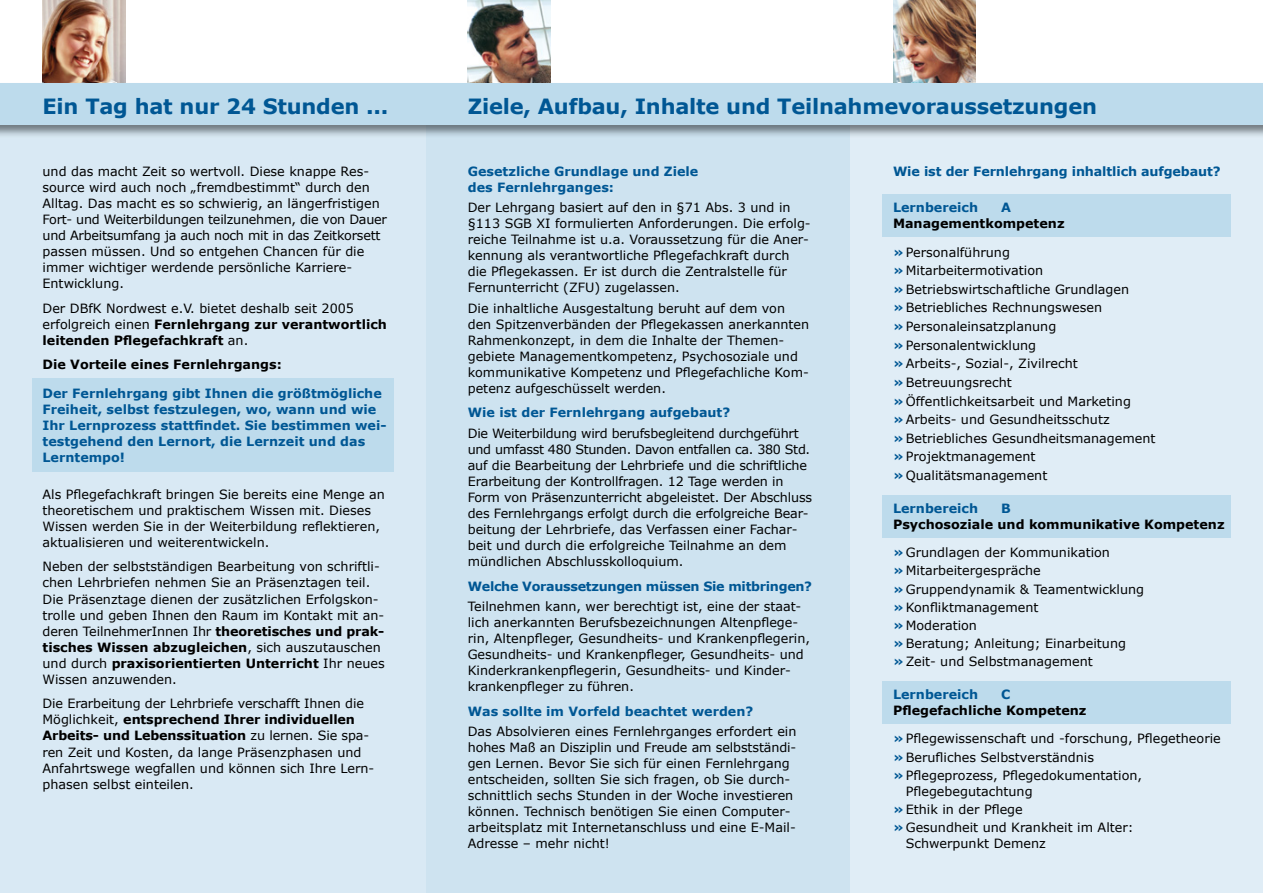
<style>
.page{position:relative;width:1263px;height:893px;background:#fff}
.page>*{position:absolute;margin:0;border:0;box-sizing:border-box;transform-origin:0 0}
.t1{font:700 21px "Verdana";letter-spacing:-.01em;color:#005794}
.t2{font:12.75px/16px "Verdana";color:#000}
.t3{font:700 12.75px/16px "Verdana";color:#005794}
.t4{font:700 12.75px/27.9px "Verdana";color:#000}
.t5{font:700 12.75px "Verdana";letter-spacing:-.025em;color:#005794}
.s1{font-weight:700}
.s2{font-weight:700;color:#005794}
.s3{color:#005794}
.s4{font-weight:400}
</style>
<div class="page">
<img style="left:893px;top:0;width:83px;height:83px">
<img style="left:468px;top:0;width:83px;height:83px">
<img style="left:43px;top:0;width:82px;height:83px">
<div style="left:0;top:106px;width:1263px;height:787px;background:#cee3f0"></div>
<div style="left:850px;top:106px;width:413px;height:787px;background:#e0edf6"></div>
<div style="left:0;top:106px;width:425px;height:787px;background:#d9e9f4"></div>
<div style="left:0;top:83px;width:1263px;height:41px;background:#bddbec"></div>
<div style="left:882px;top:194px;width:349px;height:43px;background:#bddbec"></div>
<div style="left:882px;top:495px;width:349px;height:42px;background:#bddbec"></div>
<div style="left:882px;top:681px;width:349px;height:43px;background:#bddbec"></div>
<div style="left:32px;top:378px;width:361px;height:93px;background:#bddbec"></div>
<h1 class="t1" style="left:43px;top:91px;width:347px">Ein Tag hat nur 24 Stunden ...</h1>
<h1 class="t1" style="left:468px;top:91px;width:631px">Ziele, Aufbau, Inhalte und Teilnahmevoraussetzungen</h1>
<p class="t2" style="left:43px;top:163px;width:346px">und das macht Zeit so wertvoll. Diese knappe Res&shy;sour ce wird auch noch „fremdbestimmt“ durch den Alltag. Das macht es so schwierig, an länger fristigen Fort- und Weiterbildungen teilzu nehmen, die von Dauer und Arbeitsumfang ja auch noch mit in das Zeitkorsett passen müssen. Und so entgehen Chancen für die immer wichtiger werdende persönliche Karriere-Entwicklung.</p>
<p class="t2" style="left:43px;top:300px;width:346px">Der DBfK Nordwest e.V. bietet deshalb seit 2005 erfolg reich einen <span class="s1">Fernlehr gang zur verantwortlich leiten den Pflege fach kraft</span> an.</p>
<p class="t4" style="left:43px;top:350px;width:241px">Die Vorteile eines Fernlehrgangs:</p>
<p class="t3" style="left:43px;top:385px;width:345px">Der Fernlehrgang gibt Ihnen die größtmögliche Freiheit, selbst festzulegen, wo, wann und wie Ihr Lernprozess stattfindet. Sie bestimmen wei&shy;testgehend den Lernort, die Lernzeit und das Lerntempo!</p>
<p class="t2" style="left:43px;top:486px;width:344px">Als Pflegefachkraft bringen Sie bereits eine Menge an theoretischem und praktischem Wissen mit. Dieses Wissen werden Sie in der Weiterbildung reflektieren, aktualisieren und weiterentwickeln.</p>
<p class="t2" style="left:43px;top:559px;width:344px">Neben der selbstständigen Bearbeitung von schriftli&shy;chen Lehrbriefen nehmen Sie an Präsenztagen teil.<br>Die Präsenztage dienen der zusätzlichen Erfolgskon&shy;trolle und geben Ihnen den Raum im Kontakt mit an - de ren TeilnehmerInnen Ihr <span class="s1">theoretisches und prak&shy;tisches Wissen abzugleichen</span>, sich auszutauschen und durch <span class="s1">praxisorientierten Unterricht</span> Ihr neues Wissen anzu wenden.</p>
<p class="t2" style="left:43px;top:695px;width:333px">Die Erarbeitung der Lehrbriefe verschafft Ihnen die Mög lichkeit, <span class="s1">entsprechend Ihrer individuellen Arbeits- und Lebenssituation</span> zu lernen. Sie spa&shy;ren Zeit und Kosten, da lange Präsenzphasen und Anfahrts wege weg fallen und können sich Ihre Lern&shy;phasen selbst einteilen.</p>
<p class="t3" style="left:468px;top:163px;width:232px">Gesetzliche Grundlage und Ziele des Fernlehrganges:</p>
<p class="t2" style="left:468px;top:199px;width:344px">Der Lehrgang basiert auf den in §71 Abs. 3 und in §113 SGB XI formulierten Anforderungen. Die erfolg&shy;reiche Teilnahme ist u.a. Voraussetzung für die Aner&shy;ken nung als verantwortliche Pflegefachkraft durch die Pflegekassen. Er ist durch die Zentralstelle für Fernunter richt (ZFU) zugelassen.</p>
<p class="t2" style="left:468px;top:300px;width:343px">Die inhaltliche Ausgestaltung beruht auf dem von den Spitzenverbänden der Pflegekassen anerkannten Rah men konzept, in dem die Inhalte der Themen&shy;gebiete Managementkompetenz, Psychosoziale und kommuni kative Kompetenz und Pflegefachliche Kom&shy;petenz aufgeschüsselt werden.</p>
<p class="t3" style="left:468px;top:404px;width:264px">Wie ist der Fernlehrgang aufgebaut?</p>
<p class="t2" style="left:468px;top:425px;width:346px">Die Weiterbildung wird berufsbegleitend durchgeführt und umfasst 480 Stunden. Davon entfallen ca. 380 Std. auf die Bearbeitung der Lehrbriefe und die schriftliche Erarbeitung der Kontrollfragen. 12 Tage werden in Form von Präsenzunterricht abgeleistet. Der Abschluss des Fernlehrgangs erfolgt durch die erfolgreiche Bear&shy;bei tung der Lehrbriefe, das Verfassen einer Fachar&shy;beit und durch die erfolgreiche Teilnahme an dem münd lichen Abschlusskolloquium.</p>
<p class="t5" style="left:468px;top:577px;width:346px">Welche Voraussetzungen müssen Sie mitbringen?</p>
<p class="t2" style="left:468px;top:598px;width:344px">Teilnehmen kann, wer berechtigt ist, eine der staat&shy;lich anerkannten Berufsbezeichnungen Altenpflege&shy;rin, Altenpfleger, Gesundheits- und Krankenpflegerin, Gesundheits- und Krankenpfleger, Gesundheits- und Kinderkranken pfle gerin, Gesundheits- und Kinder&shy;kranken pfleger zu führen.</p>
<p class="t3" style="left:468px;top:703px;width:287px">Was sollte im Vorfeld beachtet werden?</p>
<p class="t2" style="left:468px;top:723px;width:330px">Das Absolvieren eines Fernlehrganges erfordert ein hohes Maß an Disziplin und Freude am selbstständi&shy;gen Lernen. Bevor Sie sich für einen Fernlehrgang entschei den, sollten Sie sich fragen, ob Sie durch&shy;schnittlich sechs Stunden in der Woche investieren können. Tech nisch benötigen Sie einen Computer&shy;arbeitsplatz mit Internetanschluss und eine E-Mail-Adresse – mehr nicht!</p>
<p class="t3" style="left:893px;top:163px;width:329px">Wie ist der Fernlehrgang inhaltlich aufgebaut?</p>
<p class="t3" style="left:893px;top:199px;width:87px">Lernbereich</p>
<p class="t3" style="left:1001px;top:199px;width:11px">A</p>
<p class="t4" style="left:893px;top:209px;width:173px">Managementkompetenz</p>
<p class="t2" style="left:893px;top:242px;width:264px;line-height:18.6px"><span class="s2">»</span> Personalführung<br><span class="s2">»</span> Mitarbeitermotivation<br><span class="s2">»</span> Betriebswirtschaftliche Grundlagen<br><span class="s2">»</span> Betriebliches Rechnungswesen<br><span class="s2">»</span> Personaleinsatzplanung<br><span class="s2">»</span> Personalentwicklung<br><span class="s2">»</span> Arbeits-, Sozial-, Zivilrecht<br><span class="s2">»</span> Betreuungsrecht<br><span class="s2">»</span> Öffentlichkeitsarbeit und Marketing<br><span class="s2">»</span> Arbeits- und Gesundheitsschutz<br><span class="s2">»</span> Betriebliches Gesundheitsmanagement <span class="s2">»</span> Projektmanagement<br><span class="s2">»</span> Qualitätsmanagement</p>
<p class="t3" style="left:893px;top:500px;width:87px">Lernbereich</p>
<p class="t3" style="left:1001px;top:500px;width:11px">B</p>
<p class="t4" style="left:893px;top:510px;width:333px">Psychosoziale und kommunikative Kompetenz <span class="s3">»</span> <span class="s4">Grundlagen der Kommunikation</span></p>
<p class="t2" style="left:893px;top:561px;width:253px;line-height:18.1px"><span class="s2">»</span> Mitarbeitergespräche<br><span class="s2">»</span> Gruppendynamik &amp; Teamentwicklung <span class="s2">»</span> Konfliktmanagement<br><span class="s2">»</span> Moderation<br><span class="s2">»</span> Beratung; Anleitung; Einarbeitung<br><span class="s2">»</span> Zeit- und Selbstmanagement</p>
<p class="t3" style="left:893px;top:686px;width:87px">Lernbereich</p>
<p class="t3" style="left:1001px;top:686px;width:11px">C</p>
<p class="t2" style="left:893px;top:697px;width:329px;line-height:27.9px"><span class="s1">Pflegefachliche Kompetenz<br></span><span class="s2">»</span> Pflegewissenschaft und -forschung, Pflegetheorie</p>
<p class="t2" style="left:893px;top:748px;width:251px;line-height:18.1px"><span class="s2">»</span> Berufliches Selbstverständnis<br><span class="s2">»</span> Pflegeprozess, Pflegedokumentation,</p>
<p class="t2" style="left:893px;top:782px;width:242px;line-height:18.1px;text-indent:13px">Pflegebegutachtung<br><span class="s2">»</span> Ethik in der Pflege<br><span class="s2">»</span> Gesundheit und Krankheit im Alter:</p>
<p class="t2" style="left:906px;top:835px;width:142px">Schwerpunkt Demenz</p>
</div>
